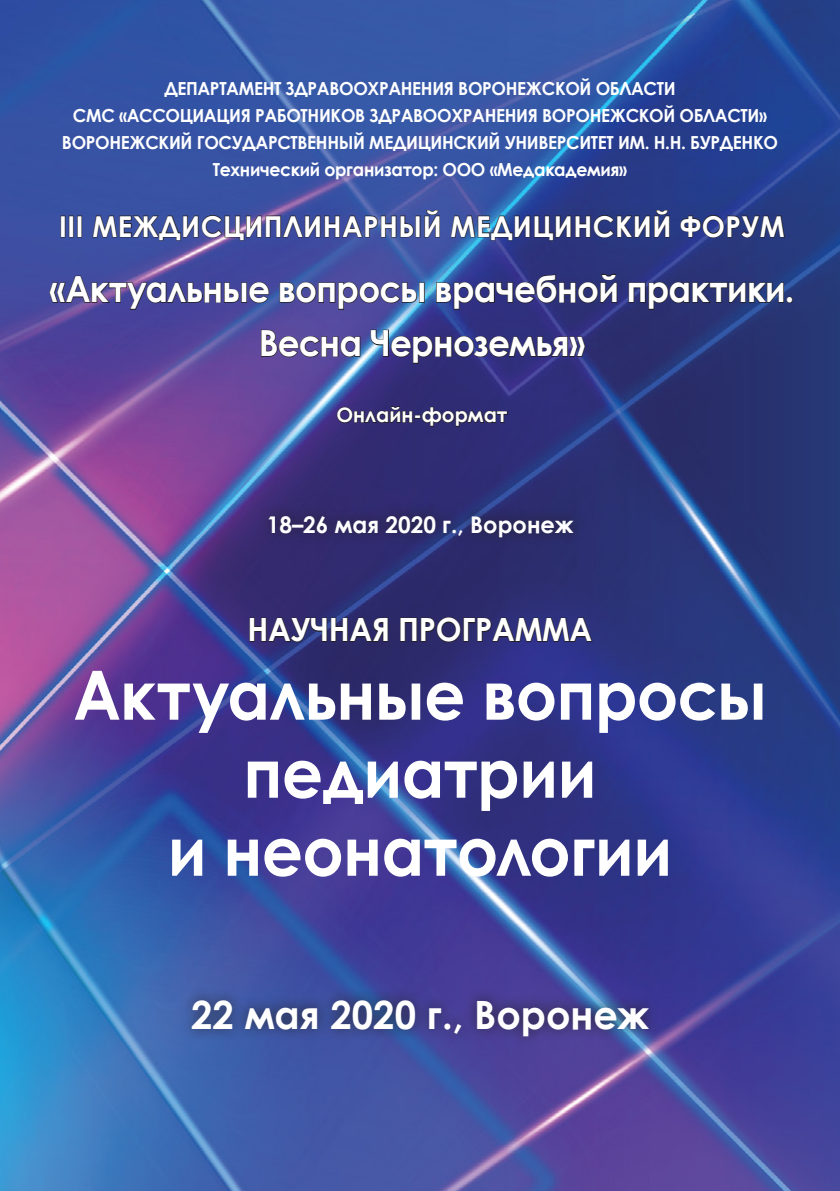
<style>
.page{position:relative;width:840px;height:1191px;background:#fff}
.page>*{position:absolute;margin:0;border:0;box-sizing:border-box;transform-origin:0 0}
.t1{font:700 68px/78px "Century Gothic";letter-spacing:-.01em;color:#fff;text-align:center;scale:.95 1}
.t2{font:700 39px "Century Gothic";color:#fff}
.t3{font:700 36px/54px "Century Gothic";letter-spacing:-.02em;color:#fff;text-align:center;scale:.95 1}
.t4{font:700 32px "Century Gothic";letter-spacing:-.01em;color:#fff;scale:.96 1}
.t5{font:700 28.8px "Century Gothic";letter-spacing:.02em;color:#fff;scale:.96 1}
.t6{font:700 23px "Century Gothic";color:#fff}
.t7{font:700 20px "Century Gothic";color:#fff}
.t8{font:700 18px/27.2px "Century Gothic";letter-spacing:-.02em;color:#fff;text-align:center;scale:.96 1}
</style>
<div class="page">
<img style="left:0;top:0;width:839px;height:1191px">
<div style="left:257px;top:503px;width:327px;height:46px;background:#231f20;opacity:.75"></div>
<div style="left:60px;top:215px;width:5px;height:22px;border:1px solid #231f20"></div>
<div style="left:69px;top:215px;width:5px;height:22px;border:1px solid #231f20"></div>
<div style="left:77px;top:215px;width:5px;height:22px;border:1px solid #231f20"></div>
<svg style="left:92px;top:209px;width:348px;height:32px;background:#3c488a"></svg>
<svg style="left:449px;top:209px;width:221px;height:32px;background:#2b3c78"></svg>
<svg style="left:679px;top:214px;width:106px;height:24px;background:#27336c"></svg>
<svg style="left:48px;top:275px;width:222px;height:35px;background:#444288"></svg>
<svg style="left:279px;top:281px;width:146px;height:29px;background:#434989"></svg>
<svg style="left:435px;top:273px;width:182px;height:37px;background:#2d3373"></svg>
<svg style="left:627px;top:281px;width:166px;height:29px;background:#283167"></svg>
<svg style="left:260px;top:329px;width:101px;height:29px;background:#4c4083"></svg>
<svg style="left:370px;top:329px;width:216px;height:35px;background:#333576"></svg>
<svg style="left:336px;top:406px;width:172px;height:21px;background:#2d285e"></svg>
<div style="left:180px;top:987px;width:479px;height:61px;background:#231f20;opacity:.75"></div>
<svg style="left:249px;top:616px;width:139px;height:27px;background:#2c295e"></svg>
<svg style="left:399px;top:616px;width:194px;height:27px;background:#2a2a62"></svg>
<p class="t8" style="left:62px;top:74px;width:747px">ДЕПАРТАМЕНТ ЗДРАВООХРАНЕНИЯ ВОРОНЕЖСКОЙ ОБЛАСТИ<br>СМС «АССОЦИАЦИЯ РАБОТНИКОВ ЗДРАВООХРАНЕНИЯ ВОРОНЕЖСКОЙ ОБЛАСТИ» ВОРОНЕЖСКИЙ ГОСУДАРСТВЕННЫЙ МЕДИЦИНСКИЙ УНИВЕРСИТЕТ ИМ. Н.Н. БУРДЕНКО Технический организатор: ООО «Медакадемия»</p>
<h3 class="t5" style="left:59px;top:204px;width:757px">III МЕЖДИСЦИПЛИНАРНЫЙ МЕДИЦИНСКИЙ ФОРУМ</h3>
<h3 class="t3" style="left:50px;top:260px;width:785px">«Актуальные вопросы врачебной практики.<br>Весна Черноземья»</h3>
<p class="t7" style="left:336px;top:400px;width:173px">Онлайн-формат</p>
<p class="t6" style="left:267px;top:507px;width:308px">18–26 мая 2020 г., Воронеж</p>
<h3 class="t4" style="left:247px;top:605px;width:360px">НАУЧНАЯ ПРОГРАММА</h3>
<h1 class="t1" style="left:73px;top:653px;width:731px">Актуальные вопросы педиатрии<br>и неонатологии</h1>
<h2 class="t2" style="left:191px;top:985px;width:459px">22 мая 2020 г., Воронеж</h2>
</div>
